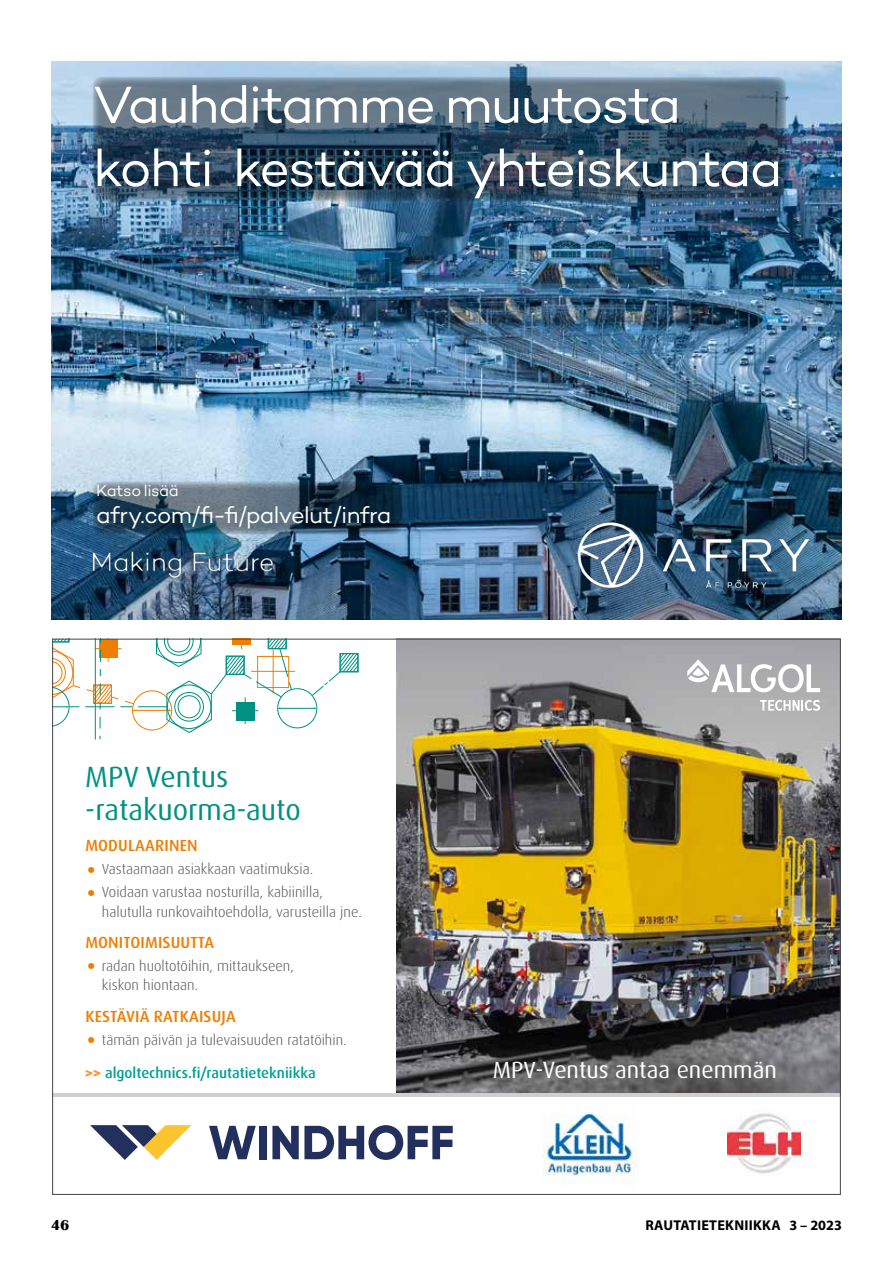
<style>
.page{position:relative;width:893px;height:1263px;background:#fff}
.page>*{position:absolute;margin:0;border:0;box-sizing:border-box;transform-origin:0 0}
.t1{font:52.8px/63.4px "Campton";letter-spacing:-.035em;color:#fff}
.t2{font:29.25px/32.2px "Dax Pro";color:#009183}
.t3{font:23.55px "Campton";letter-spacing:-.025em;color:#fff}
.t4{font:23.4px "Dax Pro";color:#fff}
.t5{font:16.2px "Campton";letter-spacing:-.025em;color:#fff}
.t6{font:500 16.05px "Dax Pro";letter-spacing:.01em;color:#ef7d00}
.t7{font:700 15px "Britannic";color:#000}
.t8{font:300 14.7px/19px "Dax Pro";color:#524e4c}
.t9{font:500 14.7px "Dax Pro";color:#009f94}
.t10{font:700 14.25px "Myriad Pro";letter-spacing:.02em;color:#000}
.s1{font-size:42.45px;color:#ef7d00}
.s2{font-weight:800;color:#f39232}
</style>
<div class="page">
<img style="left:51px;top:61px;width:791px;height:558px">
<img style="left:74px;top:530px;width:217px;height:60px">
<img style="left:515px;top:454px;width:315px;height:138px">
<svg style="left:93px;top:481px;width:309px;height:53px;background:#3e5668"></svg>
<svg style="left:93px;top:77px;width:693px;height:125px;background:#415a6f"></svg>
<img style="left:727px;top:1113px;width:74px;height:61px">
<svg style="left:209px;top:1126px;width:47px;height:33px"></svg>
<div style="left:259px;top:1126px;width:8px;height:33px;background:#232f5d"></div>
<svg style="left:272px;top:1125px;width:181px;height:35px"></svg>
<svg style="left:90px;top:1125px;width:101px;height:35px"></svg>
<img style="left:542px;top:1113px;width:95px;height:71px">
<img style="left:397px;top:641px;width:442px;height:453px">
<hr style="left:251px;top:671px;width:44px;height:1px;background:#ef7d00">
<svg style="left:311px;top:654px;width:47px;height:42px"></svg>
<div style="left:340px;top:653px;width:18px;height:19px;border:1px solid #009183"></div>
<div style="left:277px;top:688px;width:40px;height:40px;border:1px solid #009183;border-radius:50%"></div>
<hr style="left:279px;top:708px;width:36px;height:1px;background:#009183">
<svg style="left:54px;top:641px;width:238px;height:98px"></svg>
<svg style="left:760px;top:700px;width:60px;height:11px"></svg>
<svg style="left:687px;top:659px;width:133px;height:33px"></svg>
<hr style="left:52px;top:1094px;width:789px;height:3px;background:#cfcfcf">
<h1 class="t1" style="left:93px;top:72px;width:691px">Vauhditamme muutosta kohti kestävää yhteiskuntaa</h1>
<p class="t5" style="left:96px;top:481px;width:84px">Katso lisää</p>
<h3 class="t3" style="left:96px;top:500px;width:297px">afry.com/fi-fi/palvelut/infra</h3>
<h2 class="t2" style="left:85px;top:761px;width:217px">MPV Ventus -ratakuorma-auto</h2>
<p class="t6" style="left:85px;top:835px;width:114px">MODULAARINEN</p>
<p class="t8" style="left:85px;top:860px;width:229px"><span class="s1">•</span> Vastaamaan asiakkaan vaatimuksia.</p>
<p class="t8" style="left:102px;top:883px;width:261px;text-indent:-17px"><span class="s1">•</span> Voidaan varustaa nosturilla, kabiinilla, halutulla runkovaihtoehdolla, varusteilla jne.</p>
<p class="t6" style="left:85px;top:932px;width:130px">MONITOIMISUUTTA</p>
<p class="t8" style="left:102px;top:957px;width:193px;text-indent:-17px"><span class="s1">•</span> radan huoltotöihin, mittaukseen, kiskon hiontaan.</p>
<p class="t6" style="left:85px;top:1006px;width:152px">KESTÄVIÄ RATKAISUJA</p>
<p class="t8" style="left:85px;top:1030px;width:263px"><span class="s1">•</span> tämän päivän ja tulevaisuuden ratatöihin.</p>
<p class="t9" style="left:85px;top:1063px;width:232px"><span class="s2">&gt;&gt;</span> algoltechnics.fi/rautatietekniikka</p>
<h3 class="t4" style="left:493px;top:1055px;width:286px">MPV-Ventus antaa enemmän</h3>
<p class="t7" style="left:51px;top:1216px;width:20px">46</p>
<p class="t10" style="left:645px;top:1216px;width:198px">RAUTATIETEKNIIKKA 3 – 2023</p>
</div>
